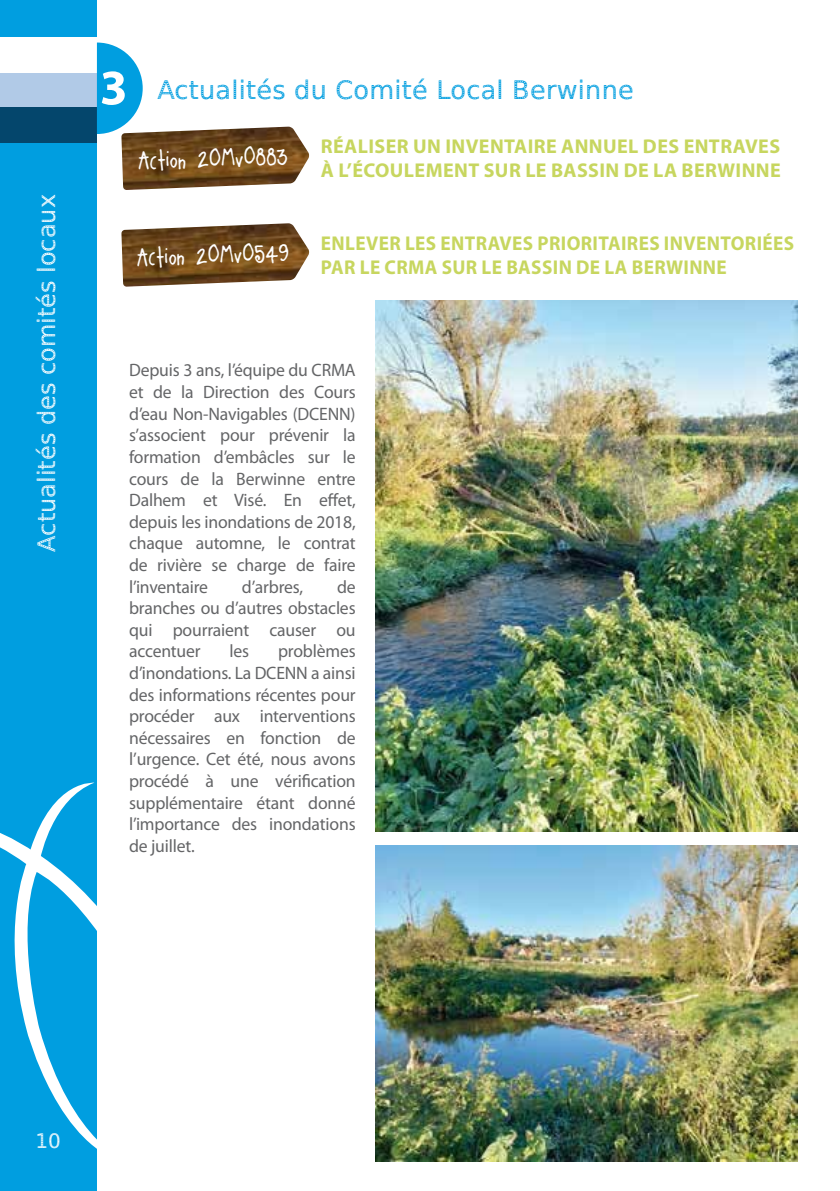
<style>
.page{position:relative;width:840px;height:1191px;background:#fff}
.page>*{position:absolute;margin:0;border:0;box-sizing:border-box;transform-origin:0 0}
.t1{font:25.4px "Spranq eco sans";letter-spacing:.01em;color:#009ee0}
.t2{font:24px "Spranq eco sans";color:#fff}
.t3{font:22px "A Little Pot";color:#fff}
.t4{font:700 20px/24px "Myriad Pro";letter-spacing:.02em;color:#c7d65f;scale:.96 1}
.t5{font:700 20px/24px "Myriad Pro";letter-spacing:.02em;color:#c7d65f}
.t6{font:20px "Spranq eco sans";color:#fff}
.t7{font:18px/21.6px "Myriad Pro";letter-spacing:-.01em;color:#646567;text-align:justify}
.s1{font-family:"Myriad Pro";font-weight:700;font-size:50px;color:#fff}
</style>
<div class="page">
<div style="left:0;top:0;width:97px;height:1191px;background:#009ee0"></div>
<svg style="left:0;top:782px;width:97px;height:367px"></svg>
<div style="left:0;top:107px;width:97px;height:36px;background:#04466c"></div>
<div style="left:0;top:72px;width:97px;height:35px;background:#b1cae7"></div>
<div style="left:0;top:37px;width:97px;height:36px;background:#fff"></div>
<img style="left:121px;top:127px;width:188px;height:63px">
<img style="left:121px;top:223px;width:188px;height:64px">
<svg style="left:97px;top:43px;width:46px;height:91px"></svg>
<img style="left:375px;top:300px;width:422px;height:532px">
<img style="left:375px;top:845px;width:422px;height:316px">
<h2 class="t2" style="left:32px;top:551px;width:359px;rotate:-90deg">Actualités des comités locaux</h2>
<h1 class="t1" style="left:100px;top:74px;width:535px"><span class="s1">3</span> Actualités du Comité Local Berwinne</h1>
<p class="t3" style="left:138px;top:150px;width:151px;rotate:-2deg">Action 20Mv0883</p>
<p class="t3" style="left:136px;top:246px;width:153px;rotate:-2deg">Action 20Mv0549</p>
<p class="t5" style="left:321px;top:133px;width:461px">RÉALISER UN INVENTAIRE ANNUEL DES ENTRAVES<br>À L’ÉCOULEMENT SUR LE BASSIN DE LA BERWINNE</p>
<p class="t4" style="left:321px;top:231px;width:494px">ENLEVER LES ENTRAVES PRIORITAIRES INVENTORIÉES<br>PAR LE CRMA SUR LE BASSIN DE LA BERWINNE</p>
<p class="t7" style="left:129px;top:359px;width:228px">Depuis 3 ans, l’équipe du CRMA et de la Direction des Cours d’eau Non-Navigables (DCENN) s’associent pour prévenir la formation d’embâcles sur le cours de la Berwinne entre Dalhem et Visé. En effet, depuis les inondations de 2018, chaque automne, le contrat de rivière se charge de faire l’inventaire</p>
<p class="t7" style="left:129px;top:575px;width:228px;text-indent:208px">de branches ou d’autres obstacles qui pourraient causer ou accentuer</p>
<p class="t7" style="left:242px;top:575px;width:63px">d’arbres,</p>
<p class="t7" style="left:129px;top:640px;width:228px;text-indent:149px">problèmes d’inondations. La DCENN a ainsi des informations récentes pour procéder aux interventions nécessaires en fonction de l’urgence. Cet été, nous avons procédé à une vérification supplémentaire étant donné l’importance des inondations de juillet.</p>
<p class="t7" style="left:229px;top:640px;width:21px">les</p>
<p class="t6" style="left:35px;top:1128px;width:27px">10</p>
</div>
